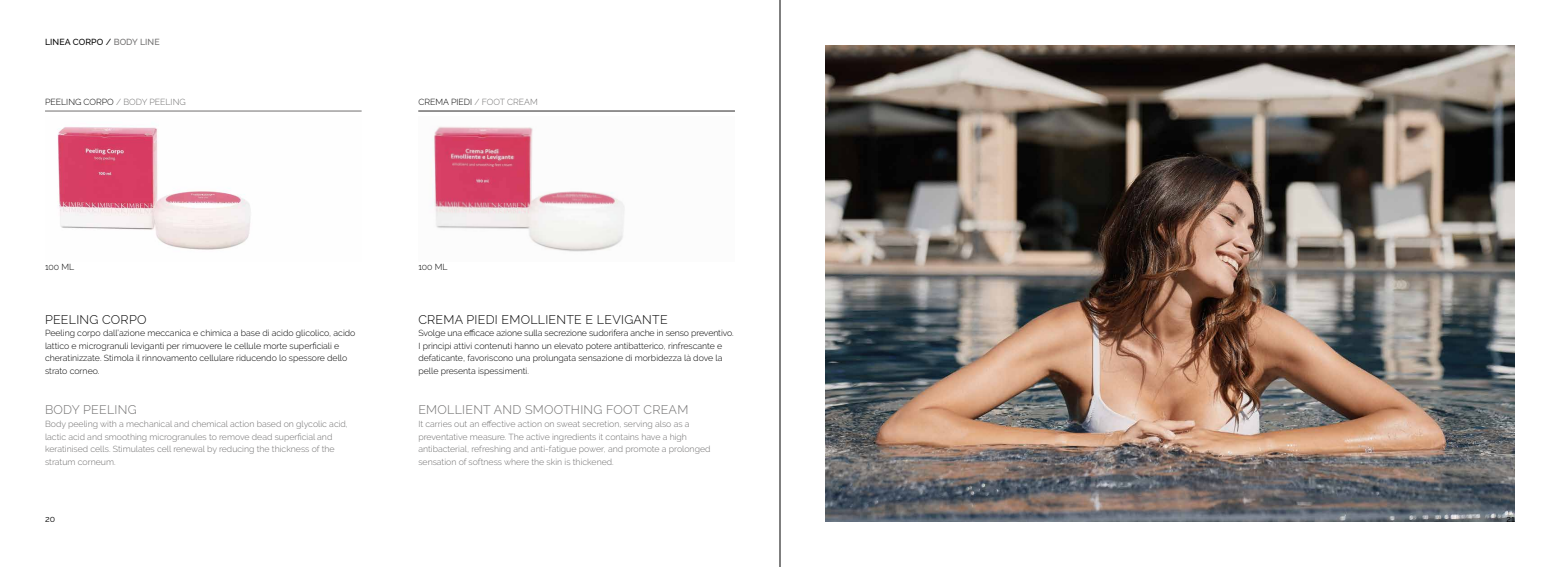
<style>
.page{position:relative;width:1560px;height:567px;background:#fff}
.page>*{position:absolute;margin:0;border:0;box-sizing:border-box;transform-origin:0 0}
.t1{font:300 12.5px "Raleway";letter-spacing:.02em;color:#000}
.t2{font:300 12.5px "Raleway";letter-spacing:.02em;color:#706f6f}
.t3{font:300 8.75px/12.5px "Raleway";color:#000}
.t4{font:300 8.75px/12.5px "Raleway";color:#706f6f}
.t5{font:500 8.75px "Raleway";letter-spacing:.01em;color:#000}
.t6{font:8.75px "Raleway";color:#000}
.s1{color:#706f6f}
</style>
<div class="page">
<hr style="left:45px;top:111px;width:316px;height:1px;background:#706f6f">
<img style="left:825px;top:45px;width:689px;height:477px">
<hr style="left:418px;top:111px;width:317px;height:1px;background:#706f6f">
<img style="left:57px;top:127px;width:194px;height:123px">
<img style="left:432px;top:126px;width:193px;height:126px">
<hr style="left:779px;top:0;width:1px;height:567px;background:#000">
<p class="t5" style="left:45px;top:37px;width:116px">LINEA CORPO / <span class="s1">BODY LINE</span></p>
<p class="t3" style="left:45px;top:95px;width:142px">PEELING CORPO <span class="s1">/ BODY PEELING</span></p>
<p class="t3" style="left:418px;top:95px;width:121px">CREMA PIEDI <span class="s1">/ FOOT CREAM</span></p>
<p class="t3" style="left:45px;top:261px;width:31px">100 ML</p>
<p class="t3" style="left:418px;top:261px;width:31px">100 ML</p>
<h1 class="t1" style="left:45px;top:312px;width:103px">PEELING CORPO</h1>
<p class="t3" style="left:45px;top:327px;width:312px">Peeling corpo dall’azione meccanica e chimica a base di acido glicolico, acido lattico e microgranuli leviganti per rimuovere le cellule morte superficiali e cheratinizzate. Stimola il rinnovamento cellulare riducendo lo spessore dello strato corneo.</p>
<h1 class="t2" style="left:45px;top:403px;width:93px">BODY PEELING</h1>
<p class="t4" style="left:45px;top:418px;width:304px">Body peeling with a mechanical and chemical action based on glycolic acid, lactic acid and smoothing microgranules to remove dead superficial and keratinised cells. Stimulates cell renewal by reducing the thickness of the stratum corneum.</p>
<h1 class="t1" style="left:418px;top:312px;width:251px">CREMA PIEDI EMOLLIENTE E LEVIGANTE</h1>
<p class="t3" style="left:418px;top:327px;width:317px">Svolge una efficace azione sulla secrezione sudorifera anche in senso preventivo.<br>I principi attivi contenuti hanno un elevato potere antibatterico, rinfrescante e defaticante, favoriscono una prolungata sensazione di morbidezza là dove la pelle presenta ispessimenti.</p>
<h1 class="t2" style="left:418px;top:403px;width:271px">EMOLLIENT AND SMOOTHING FOOT CREAM</h1>
<p class="t4" style="left:418px;top:418px;width:294px">It carries out an effective action on sweat secretion, serving also as a preventative measure. The active ingredients it contains have a high antibacterial, refreshing and anti-fatigue power, and promote a prolonged sensation of softness where the skin is thickened.</p>
<p class="t6" style="left:45px;top:514px;width:12px">20</p>
<p class="t6" style="left:1506px;top:514px;width:10px">21</p>
</div>
